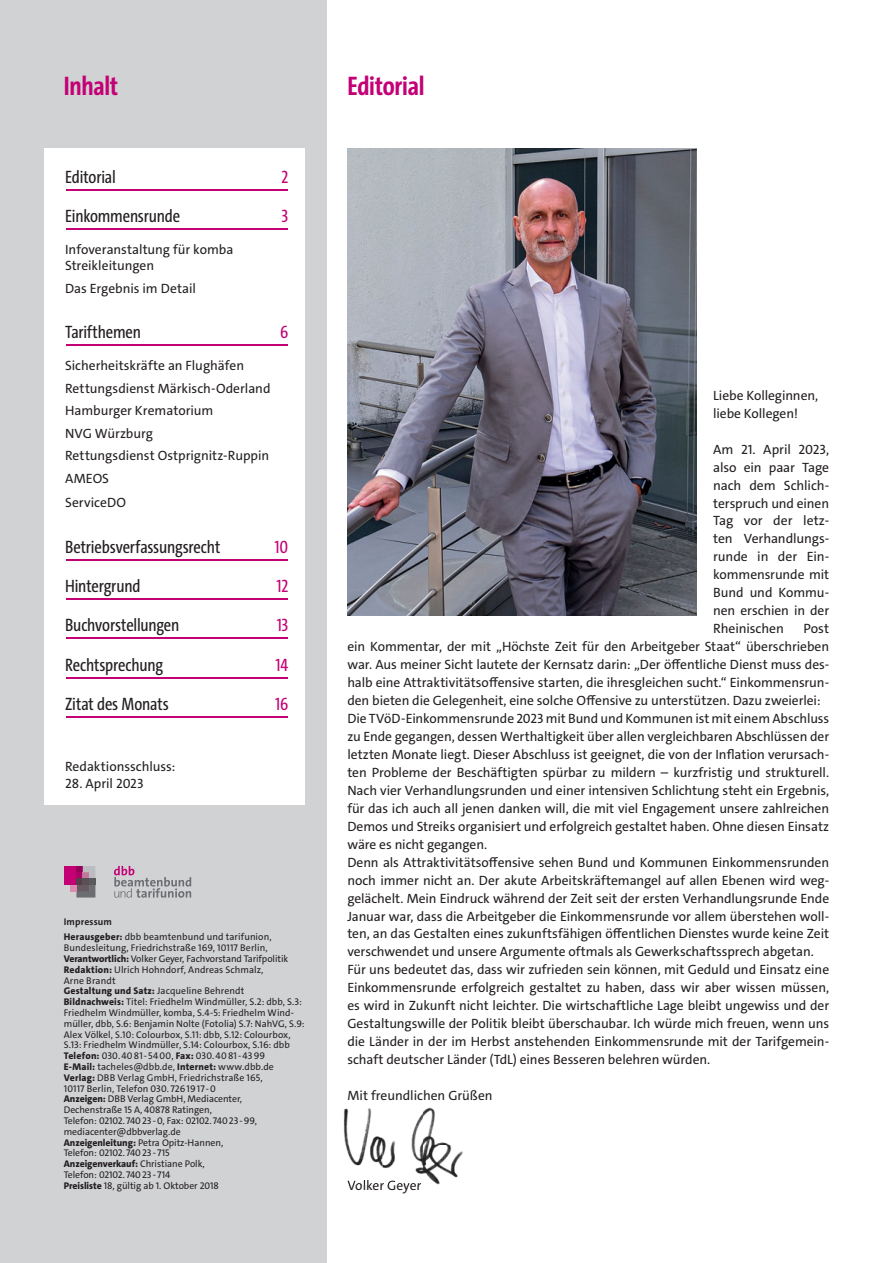
<style>
.page{position:relative;width:893px;height:1263px;background:#fff}
.page>*{position:absolute;margin:0;border:0;box-sizing:border-box;transform-origin:0 0}
.t1{font:700 27px "The Sans Cd LF7";letter-spacing:-.01em;color:#c30175}
.t2{font:18px "The Sans Cd LF5 Plain";letter-spacing:-.01em;color:#231f20}
.t3{font:18px "The Sans Cd LF5 Plain";letter-spacing:-.01em;color:#c30175}
.t4{font:13.5px/18px "The Sans C4 s";letter-spacing:-.005em;color:#231f20}
.t5{font:9.75px/10.8px "The Sans C4 s";color:#231f20}
.s1{font-weight:700}
.s2{font-weight:800}
</style>
<div class="page">
<div style="left:0;top:0;width:326px;height:1263px;background:#d1d2d4"></div>
<div style="left:44px;top:148px;width:261px;height:656px;background:#fff"></div>
<hr style="left:66px;top:189px;width:222px;height:2px;background:#c30175">
<hr style="left:66px;top:229px;width:222px;height:1px;background:#c30175">
<hr style="left:66px;top:345px;width:222px;height:1px;background:#c30175">
<hr style="left:66px;top:559px;width:222px;height:1px;background:#c30175">
<hr style="left:66px;top:598px;width:222px;height:2px;background:#c30175">
<hr style="left:66px;top:638px;width:222px;height:1px;background:#c30175">
<hr style="left:66px;top:677px;width:222px;height:1px;background:#c30175">
<hr style="left:66px;top:716px;width:222px;height:1px;background:#c30175">
<svg style="left:114px;top:866px;width:77px;height:32px"></svg>
<div style="left:64px;top:866px;width:12px;height:19px;background:#c30175"></div>
<div style="left:76px;top:866px;width:7px;height:6px;background:#970059"></div>
<div style="left:76px;top:872px;width:7px;height:6px;background:#ac0167"></div>
<div style="left:76px;top:878px;width:7px;height:7px;background:#573e4b"></div>
<svg style="left:83px;top:866px;width:12px;height:12px"></svg>
<div style="left:83px;top:878px;width:6px;height:7px;background:#5c5056"></div>
<div style="left:89px;top:878px;width:6px;height:7px;background:#5a5a5d"></div>
<svg style="left:70px;top:885px;width:25px;height:12px"></svg>
<img style="left:347px;top:148px;width:349px;height:467px">
<img style="left:343px;top:1107px;width:120px;height:77px">
<img style="left:347px;top:1180px;width:74px;height:4px">
<h1 class="t1" style="left:64px;top:68px;width:56px">Inhalt</h1>
<h2 class="t2" style="left:65px;top:165px;width:52px">Editorial</h2>
<h2 class="t3" style="left:281px;top:165px;width:8px">2</h2>
<h2 class="t2" style="left:65px;top:205px;width:117px">Einkommensrunde</h2>
<h2 class="t3" style="left:282px;top:205px;width:8px">3</h2>
<p class="t4" style="left:65px;top:241px;width:170px;line-height:16.2px">Infoveranstaltung für komba<br>Streikleitungen</p>
<p class="t4" style="left:65px;top:279px;width:132px">Das Ergebnis im Detail</p>
<h2 class="t2" style="left:65px;top:321px;width:77px">Tarifthemen</h2>
<h2 class="t3" style="left:280px;top:321px;width:10px">6</h2>
<p class="t4" style="left:65px;top:354px;width:207px;line-height:22.5px">Sicherheitskräfte an Flughäfen<br>Rettungsdienst Märkisch-Oderland<br>Hamburger Krematorium<br>NVG Würzburg<br>Rettungsdienst Ostprignitz-Ruppin<br>AMEOS</p>
<p class="t4" style="left:65px;top:494px;width:62px">ServiceDO</p>
<h2 class="t2" style="left:65px;top:535px;width:157px">Betriebsverfassungsrecht</h2>
<h2 class="t3" style="left:275px;top:535px;width:15px">10</h2>
<h2 class="t2" style="left:65px;top:574px;width:77px">Hintergrund</h2>
<h2 class="t3" style="left:277px;top:574px;width:13px">12</h2>
<h2 class="t2" style="left:65px;top:614px;width:116px">Buchvorstellungen</h2>
<h2 class="t3" style="left:277px;top:614px;width:13px">13</h2>
<h2 class="t2" style="left:65px;top:653px;width:100px">Rechtsprechung</h2>
<h2 class="t3" style="left:275px;top:653px;width:14px">14</h2>
<h2 class="t2" style="left:65px;top:692px;width:105px">Zitat des Monats</h2>
<h2 class="t3" style="left:275px;top:692px;width:15px">16</h2>
<p class="t4" style="left:65px;top:758px;width:112px">Redaktionsschluss:</p>
<p class="t4" style="left:65px;top:774px;width:80px">28. April 2023</p>
<p class="t5" style="left:64px;top:914px;width:209px;line-height:15.3px"><span class="s1">Impressum<br></span><span class="s2">Herausgeber:</span> dbb beamtenbund und tarifunion,</p>
<p class="t5" style="left:64px;top:942px;width:242px">Bundesleitung, Friedrichstraße 169, 10117 Berlin, <span class="s2">Verantwortlich:</span> Volker Geyer, Fachvorstand Tarifpolitik <span class="s2">Redaktion:</span> Ulrich Hohndorf, Andreas Schmalz,<br>Arne Brandt<br><span class="s2">Gestaltung und Satz:</span> Jacqueline Behrendt <span class="s2">Bildnachweis:</span> Titel: Friedhelm Windmüller, S.2: dbb, S.3:<br>Friedhelm Windmüller, komba, S.4-5: Friedhelm Wind&shy;müller, dbb, S.6: Benjamin Nolte (Fotolia) S.7: NahVG, S.9:<br>Alex Völkel, S.10: Colourbox, S.11: dbb, S.12: Colourbox, S.13: Friedhelm Windmüller, S.14: Colourbox, S.16: dbb <span class="s2">Telefon:</span> 030. 40 81 - 54 00, <span class="s2">Fax:</span> 030. 40 81 - 43 99<br><span class="s2">E-Mail:</span> tacheles@dbb.de, <span class="s2">Internet:</span> www.dbb.de <span class="s2">Verlag:</span> DBB Verlag GmbH, Friedrichstraße 165,<br>10117 Berlin, Telefon 030. 726 19 17 - 0<br><span class="s2">Anzeigen:</span> DBB Verlag GmbH, Mediacenter,<br>Dechenstraße 15 A, 40878 Ratingen,<br>Telefon: 02102. 740 23 - 0, Fax: 02102. 740 23 - 99, mediacenter@dbbverlag.de<br><span class="s2">Anzeigenleitung:</span> Petra Opitz-Hannen,<br>Telefon: 02102. 740 23 - 715<br><span class="s2">Anzeigenverkauf:</span> Christiane Polk,<br>Telefon: 02102. 740 23 - 714<br><span class="s2">Preisliste</span> 18, gültig ab 1. Oktober 2018</p>
<h1 class="t1" style="left:347px;top:68px;width:79px">Editorial</h1>
<p class="t4" style="left:713px;top:386px;width:107px">Liebe Kolleginnen, liebe Kollegen!</p>
<p class="t4" style="left:713px;top:440px;width:118px;text-align:justify">Am 21. April 2023, also ein paar Tage nach dem Schlich&shy;terspruch und einen Tag vor der letz&shy;ten Verhandlungs&shy;runde in der Ein&shy;kommensrunde mit Bund und Kommu&shy;nen erschien in der Rheinischen</p>
<p class="t4" style="left:347px;top:620px;width:483px;text-indent:456px">Post ein Kommentar, der mit „Höchste Zeit für den Arbeitgeber Staat“ überschrieben war. Aus meiner Sicht lautete der Kernsatz darin: „Der öffentliche Dienst muss des&shy;halb eine Attraktivitätsoffensive starten, die ihresgleichen sucht.“ Einkommensrun&shy;den bieten die Gelegenheit, eine solche Offensive zu unterstützen. Dazu zweierlei:<br>Die TVöD-Einkommensrunde 2023 mit Bund und Kommunen ist mit einem Abschluss zu Ende gegangen, dessen Werthaltigkeit über allen vergleichbaren Abschlüssen der letzten Monate liegt. Dieser Abschluss ist geeignet, die von der Inflation verursach&shy;ten Probleme der Beschäftigten spürbar zu mildern – kurzfristig und strukturell.<br>Nach vier Verhandlungsrunden und einer intensiven Schlichtung steht ein Ergebnis, für das ich auch all jenen danken will, die mit viel Engagement unsere zahlreichen Demos und Streiks organisiert und erfolgreich gestaltet haben. Ohne diesen Einsatz wäre es nicht gegangen.<br>Denn als Attraktivitätsoffensive sehen Bund und Kommunen Einkommensrunden noch immer nicht an. Der akute Arbeitskräftemangel auf allen Ebenen wird weg&shy;gelächelt. Mein Eindruck während der Zeit seit der ersten Verhandlungsrunde Ende Januar war, dass die Arbeitgeber die Einkommensrunde vor allem überstehen woll&shy;ten, an das Gestalten eines zukunftsfähigen öffentlichen Dienstes wurde keine Zeit verschwendet und unsere Argumente oftmals als Gewerkschaftssprech abgetan.<br>Für uns bedeutet das, dass wir zufrieden sein können, mit Geduld und Einsatz eine Einkommensrunde erfolgreich gestaltet zu haben, dass wir aber wissen müssen, es wird in Zukunft nicht leichter. Die wirtschaftliche Lage bleibt ungewiss und der Gestaltungswille der Politik bleibt überschaubar. Ich würde mich freuen, wenn uns die Länder in der im Herbst anstehenden Einkommensrunde mit der Tarifgemein&shy;schaft deutscher Länder (TdL) eines Besseren belehren würden.</p>
<p class="t4" style="left:347px;top:1087px;width:147px">Mit freundlichen Grüßen</p>
<p class="t4" style="left:347px;top:1176px;width:75px">Volker Geyer</p>
</div>
